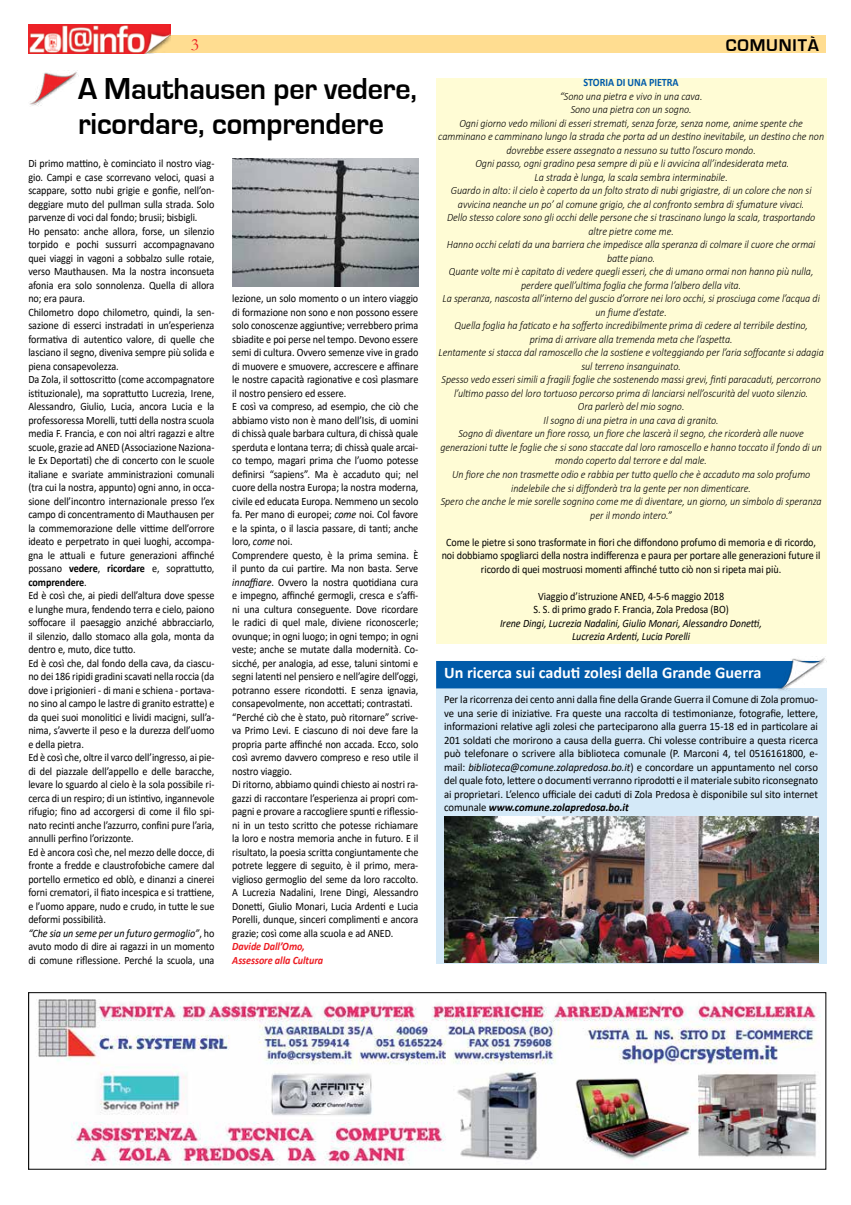
<style>
.page{position:relative;width:851px;height:1205px;background:#fff}
.page>*{position:absolute;margin:0;border:0;box-sizing:border-box;transform-origin:0 0}
.t1{font:700 31.25px/35px "Eurostile";letter-spacing:-.005em;color:#000;scale:.96 1}
.t2{font:700 17.5px "Eurostile";letter-spacing:.05em;color:#000}
.t3{font:17.5px "Garamond";color:#ed1d24}
.t4{font:700 16.25px "Calibri";color:#fff}
.t5{font:11.25px/13.5px "Calibri";letter-spacing:-.005em;color:#000;scale:.9 1}
.t6{font:italic 300 11.25px/13.5px "Calibri";letter-spacing:-.005em;color:#000;text-align:center;scale:.9 1}
.t7{font:11.25px/13.5px "Calibri";letter-spacing:-.005em;color:#000;text-align:justify;scale:.95 1}
.t8{font:italic 11.25px/13.5px "Calibri";letter-spacing:-.005em;color:#000;text-align:center;scale:.9 1}
.t9{font:italic 700 11.25px/13.5px "Calibri";letter-spacing:-.005em;color:#ed1d24;scale:.9 1}
.t10{font:700 11.25px "Calibri";letter-spacing:-.005em;color:#005baa;scale:.9 1}
.s1{font-weight:700}
.s2{font-style:italic}
.s3{font-weight:700;font-style:italic}
</style>
<div class="page">
<div style="left:28px;top:35px;width:798px;height:18px;background:#ffdd91"></div>
<img style="left:28px;top:25px;width:142px;height:28px">
<img style="left:36px;top:999px;width:785px;height:167px">
<div style="left:28px;top:992px;width:798px;height:177px;border:1px solid #000"></div>
<div style="left:436px;top:78px;width:390px;height:565px;background:#fffcd5"></div>
<img style="left:232px;top:159px;width:186px;height:127px">
<img style="left:30px;top:72px;width:48px;height:34px">
<div style="left:436px;top:688px;width:390px;height:276px;background:#d4e9f8"></div>
<div style="left:436px;top:661px;width:340px;height:27px;background:#005baa"></div>
<img style="left:776px;top:656px;width:50px;height:35px">
<img style="left:444px;top:817px;width:374px;height:145px">
<h2 class="t3" style="left:191px;top:33px;width:10px">3</h2>
<h2 class="t2" style="left:725px;top:35px;width:95px">COMUNITÀ</h2>
<h1 class="t1" style="left:78px;top:72px;width:355px">A Mauthausen per vedere, ricordare, comprendere</h1>
<p class="t5" style="left:28px;top:156px;width:208px">Di primo mattino, è cominciato il nostro viag&shy;gio. Campi e case scorrevano veloci, quasi a scappare, sotto nubi grigie e gonfie, nell’on&shy;deggiare muto del pullman sulla strada. Solo parvenze di voci dal fondo; brusii; bisbigli.<br>Ho pensato: anche allora, forse, un silenzio torpido e pochi sussurri accompagnavano quei viaggi in vagoni a sobbalzo sulle rotaie, verso Mauthausen. Ma la nostra inconsueta afonia era solo sonnolenza. Quella di allora no; era paura.<br>Chilometro dopo chilometro, quindi, la sen&shy;sazione di esserci instradati in un’esperienza formativa di autentico valore, di quelle che lasciano il segno, diveniva sempre più solida e piena consapevolezza.<br>Da Zola, il sottoscritto (come accompagnatore istituzionale), ma soprattutto Lucrezia, Irene, Alessandro, Giulio, Lucia, ancora Lucia e la professoressa Morelli, tutti della nostra scuola media F. Francia, e con noi altri ragazzi e altre scuole, grazie ad ANED (Associazione Naziona&shy;le Ex Deportati) che di concerto con le scuole italiane e svariate amministrazioni comunali (tra cui la nostra, appunto) ogni anno, in occa&shy;sione dell’incontro internazionale presso l’ex campo di concentramento di Mauthausen per la commemorazione delle vittime dell’orrore ideato e perpetrato in quei luoghi, accompa&shy;gna le attuali e future generazioni affinché possano <span class="s1">vedere</span>, <span class="s1">ricordare</span> e, soprattutto, <span class="s1">comprendere</span>.<br>Ed è così che, ai piedi dell’altura dove spesse e lunghe mura, fendendo terra e cielo, paiono soffocare il paesaggio anziché abbracciarlo, il silenzio, dallo stomaco alla gola, monta da dentro e, muto, dice tutto.<br>Ed è così che, dal fondo della cava, da ciascu&shy;no dei 186 ripidi gradini scavati nella roccia (da dove i prigionieri - di mani e schiena - portava&shy;no sino al campo le lastre di granito estratte) e da quei suoi monolitici e lividi macigni, sull’a&shy;nima, s’avverte il peso e la durezza dell’uomo e della pietra.<br>Ed è così che, oltre il varco dell’ingresso, ai pie&shy;di del piazzale dell’appello e delle baracche, levare lo sguardo al cielo è la sola possibile ri&shy;cerca di un respiro; di un istintivo, ingannevole rifugio; fino ad accorgersi di come il filo spi&shy;nato recinti anche l’azzurro, confini pure l’aria, annulli perfino l’orizzonte.<br>Ed è ancora così che, nel mezzo delle docce, di fronte a fredde e claustrofobiche camere dal portello ermetico ed oblò, e dinanzi a cinerei forni crematori, il fiato incespica e si trattiene, e l’uomo appare, nudo e crudo, in tutte le sue deformi possibilità.<br><span class="s2">“Che sia un seme per un futuro germoglio”</span>, ho avuto modo di dire ai ragazzi in un momento di comune riflessione. Perché la scuola, una</p>
<p class="t5" style="left:232px;top:291px;width:208px">lezione, un solo momento o un intero viaggio di formazione non sono e non possono essere solo conoscenze aggiuntive; verrebbero prima sbiadite e poi perse nel tempo. Devono essere semi di cultura. Ovvero semenze vive in grado di muovere e smuovere, accrescere e affinare le nostre capacità ragionative e così plasmare il nostro pensiero ed essere.<br>E così va compreso, ad esempio, che ciò che abbiamo visto non è mano dell’Isis, di uomini di chissà quale barbara cultura, di chissà quale sperduta e lontana terra; di chissà quale arcai&shy;co tempo, magari prima che l’uomo potesse definirsi “sapiens”. Ma è accaduto qui; nel cuore della nostra Europa; la nostra moderna, civile ed educata Europa. Nemmeno un secolo fa. Per mano di europei; <span class="s2">come</span> noi. Col favore e la spinta, o il lascia passare, di tanti; anche loro, <span class="s2">come</span> noi.<br>Comprendere questo, è la prima semina. È il punto da cui partire. Ma non basta. Serve <span class="s2">innaffiare</span>. Ovvero la nostra quotidiana cura e impegno, affinché germogli, cresca e s’affi&shy;ni una cultura conseguente. Dove ricordare le radici di quel male, diviene riconoscerle; ovunque; in ogni luogo; in ogni tempo; in ogni veste; anche se mutate dalla modernità. Co&shy;sicché, per analogia, ad esse, taluni sintomi e segni latenti nel pensiero e nell’agire dell’oggi, potranno essere ricondotti. E senza ignavia, consapevolmente, non accettati; contrastati. “Perché ciò che è stato, può ritornare” scrive&shy;va Primo Levi. E ciascuno di noi deve fare la propria parte affinché non accada. Ecco, solo così avremo davvero compreso e reso utile il nostro viaggio.<br>Di ritorno, abbiamo quindi chiesto ai nostri ra&shy;gazzi di raccontare l’esperienza ai propri com&shy;pagni e provare a raccogliere spunti e riflessio&shy;ni in un testo scritto che potesse richiamare la loro e nostra memoria anche in futuro. E il risultato, la poesia scritta congiuntamente che potrete leggere di seguito, è il primo, mera&shy;viglioso germoglio del seme da loro raccolto.<br>A Lucrezia Nadalini, Irene Dingi, Alessandro Donetti, Giulio Monari, Lucia Ardenti e Lucia Porelli, dunque, sinceri complimenti e ancora grazie; così come alla scuola e ad ANED.</p>
<p class="t9" style="left:232px;top:939px;width:103px">Davide Dall’Omo,<br>Assessore alla Cultura</p>
<p class="t10" style="left:583px;top:75px;width:107px">STORIA DI UNA PIETRA</p>
<p class="t6" style="left:438px;top:89px;width:430px">“Sono una pietra e vivo in una cava.<br>Sono una pietra con un sogno.<br>Ogni giorno vedo milioni di esseri stremati, senza forze, senza nome, anime spente che camminano e camminano lungo la strada che porta ad un destino inevitabile, un destino che non dovrebbe essere assegnato a nessuno su tutto l’oscuro mondo.<br>Ogni passo, ogni gradino pesa sempre di più e li avvicina all’indesiderata meta.<br>La strada è lunga, la scala sembra interminabile.<br>Guardo in alto: il cielo è coperto da un folto strato di nubi grigiastre, di un colore che non si avvicina neanche un po’ al comune grigio, che al confronto sembra di sfumature vivaci.<br>Dello stesso colore sono gli occhi delle persone che si trascinano lungo la scala, trasportando altre pietre come me.<br>Hanno occhi celati da una barriera che impedisce alla speranza di colmare il cuore che ormai batte piano.<br>Quante volte mi è capitato di vedere quegli esseri, che di umano ormai non hanno più nulla, perdere quell’ultima foglia che forma l’albero della vita.<br>La speranza, nascosta all’interno del guscio d’orrore nei loro occhi, si prosciuga come l’acqua di un fiume d’estate.<br>Quella foglia ha faticato e ha sofferto incredibilmente prima di cedere al terribile destino,<br>prima di arrivare alla tremenda meta che l’aspetta.<br>Lentamente si stacca dal ramoscello che la sostiene e volteggiando per l’aria soffocante si adagia sul terreno insanguinato.<br>Spesso vedo esseri simili a fragili foglie che sostenendo massi grevi, finti paracaduti, percorrono l’ultimo passo del loro tortuoso percorso prima di lanciarsi nell’oscurità del vuoto silenzio.<br>Ora parlerò del mio sogno.<br>Il sogno di una pietra in una cava di granito.<br>Sogno di diventare un fiore rosso, un fiore che lascerà il segno, che ricorderà alle nuove generazioni tutte le foglie che si sono staccate dal loro ramoscello e hanno toccato il fondo di un mondo coperto dal terrore e dal male.<br>Un fiore che non trasmette odio e rabbia per tutto quello che è accaduto ma solo profumo indelebile che si diffonderà tra la gente per non dimenticare.<br>Spero che anche le mie sorelle sognino come me di diventare, un giorno, un simbolo di speranza per il mondo intero.”</p>
<p class="t5" style="left:441px;top:535px;width:422px;text-align:center">Come le pietre si sono trasformate in fiori che diffondono profumo di memoria e di ricordo, noi dobbiamo spogliarci della nostra indifferenza e paura per portare alle generazioni future il ricordo di quei mostruosi momenti affinché tutto ciò non si ripeta mai più.</p>
<p class="t5" style="left:533px;top:589px;width:218px;text-align:center">Viaggio d’istruzione ANED, 4-5-6 maggio 2018<br>S. S. di primo grado F. Francia, Zola Predosa (BO)</p>
<p class="t8" style="left:500px;top:615px;width:292px">Irene Dingi, Lucrezia Nadalini, Giulio Monari, Alessandro Donetti,<br>Lucrezia Ardenti, Lucia Porelli</p>
<h3 class="t4" style="left:444px;top:661px;width:319px">Un ricerca sui caduti zolesi della Grande Guerra</h3>
<p class="t7" style="left:444px;top:692px;width:395px">Per la ricorrenza dei cento anni dalla fine della Grande Guerra il Comune di Zola promuo&shy;ve una serie di iniziative. Fra queste una raccolta di testimonianze, fotografie, lettere, informazioni relative agli zolesi che parteciparono alla guerra 15-18 ed in particolare ai 201 soldati che morirono a causa della guerra. Chi volesse contribuire a questa ricerca può telefonare o scrivere alla biblioteca comunale (P. Marconi 4, tel 0516161800, e&shy;mail: <span class="s2">biblioteca@comune.zolapredosa.bo.it</span>) e concordare un appuntamento nel corso del quale foto, lettere o documenti verranno riprodotti e il materiale subito riconsegnato ai proprietari. L’elenco ufficiale dei caduti di Zola Predosa è disponibile sul sito internet comunale <span class="s3">www.comune.zolapredosa.bo.it</span></p>
</div>
